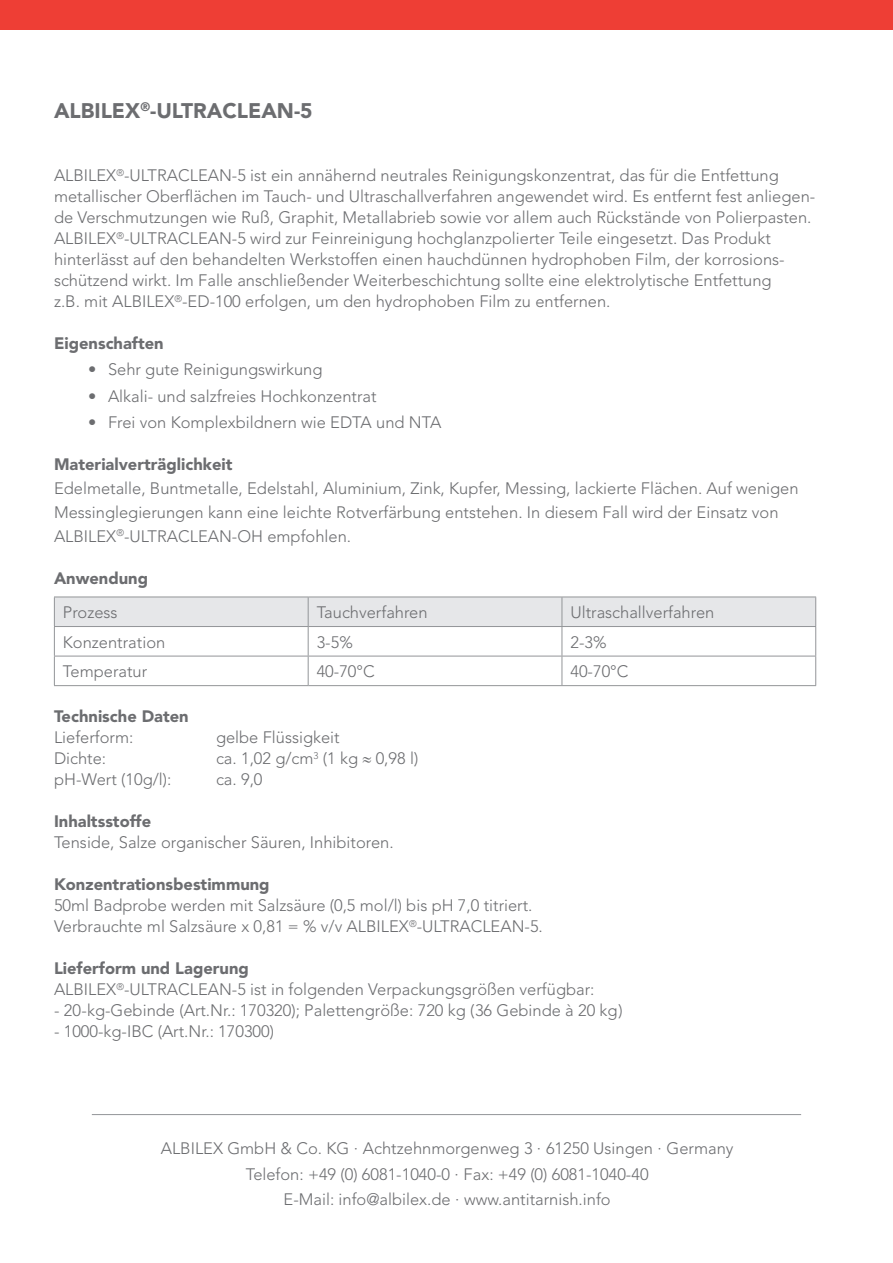
<style>
.page{position:relative;width:893px;height:1263px;background:#fff}
.page>*{position:absolute;margin:0;border:0;box-sizing:border-box;transform-origin:0 0}
.t1{font:900 21px "Avenir";color:#6c6d70}
.t2{font:300 16.5px/21px "Avenir";color:#6c6d70}
.t3{font:900 16.5px "Avenir";color:#6c6d70}
.s1{font-weight:900}
</style>
<div class="page">
<div style="left:0;top:0;width:893px;height:30px;background:#ee3e35"></div>
<hr style="left:92px;top:1114px;width:709px;height:1px;background:#939598">
<svg style="left:54px;top:597px;width:762px;height:88px"></svg>
<hr style="left:54px;top:685px;width:254px;height:1px;background:#939598">
<hr style="left:308px;top:685px;width:254px;height:1px;background:#939598">
<hr style="left:562px;top:685px;width:254px;height:1px;background:#939598">
<p class="t1" style="left:54px;top:98px;width:260px">ALBILEX<sup>®</sup>-ULTRACLEAN-5</p>
<p class="t2" style="left:54px;top:165px;width:763px">ALBILEX<sup>®</sup>-ULTRACLEAN-5 ist ein annähernd neutrales Reinigungskonzentrat, das für die Entfettung metallischer Oberflächen im Tauch- und Ultraschallverfahren angewendet wird. Es entfernt fest anliegen&shy;de Verschmutzungen wie Ruß, Graphit, Metallabrieb sowie vor allem auch Rückstände von Polierpasten.<br>ALBILEX<sup>®</sup>-ULTRACLEAN-5 wird zur Feinreinigung hochglanzpolierter Teile eingesetzt. Das Produkt hinterlässt auf den behandelten Werkstoffen einen hauchdünnen hydrophoben Film, der korrosions&shy;schützend wirkt. Im Falle anschließender Weiterbeschichtung sollte eine elektrolytische Entfettung<br>z.B. mit ALBILEX<sup>®</sup>-ED-100 erfolgen, um den hydrophoben Film zu entfernen.</p>
<p class="t3" style="left:54px;top:333px;width:111px">Eigenschaften</p>
<p class="t2" style="left:88px;top:359px;width:236px">• Sehr gute Reinigungswirkung</p>
<p class="t2" style="left:88px;top:385px;width:290px">• Alkali- und salzfreies Hochkonzentrat</p>
<p class="t2" style="left:88px;top:412px;width:355px">• Frei von Komplexbildnern wie EDTA und NTA</p>
<p class="t3" style="left:54px;top:454px;width:180px">Materialverträglichkeit</p>
<p class="t2" style="left:54px;top:476px;width:746px;line-height:24px">Edelmetalle, Buntmetalle, Edelstahl, Aluminium, Zink, Kupfer, Messing, lackierte Flächen. Auf wenigen<br>Messinglegierungen kann eine leichte Rotverfärbung entstehen. In diesem Fall wird der Einsatz von<br>ALBILEX<sup>®</sup>-ULTRACLEAN-OH empfohlen.</p>
<p class="t3" style="left:54px;top:568px;width:96px">Anwendung</p>
<p class="t2" style="left:63px;top:602px;width:56px">Prozess</p>
<p class="t2" style="left:317px;top:602px;width:112px">Tauchverfahren</p>
<p class="t2" style="left:570px;top:602px;width:145px">Ultraschallverfahren</p>
<p class="t2" style="left:63px;top:631px;width:104px">Konzentration</p>
<p class="t2" style="left:317px;top:631px;width:38px">3-5%</p>
<p class="t2" style="left:570px;top:631px;width:38px">2-3%</p>
<p class="t2" style="left:63px;top:661px;width:86px">Temperatur</p>
<p class="t2" style="left:317px;top:661px;width:60px">40-70°C</p>
<p class="t2" style="left:570px;top:661px;width:60px">40-70°C</p>
<p class="t3" style="left:54px;top:706px;width:136px">Technische Daten</p>
<p class="t2" style="left:54px;top:727px;width:81px">Lieferform:</p>
<p class="t2" style="left:216px;top:727px;width:125px">gelbe Flüssigkeit</p>
<p class="t2" style="left:54px;top:748px;width:54px">Dichte:</p>
<p class="t2" style="left:216px;top:748px;width:204px">ca. 1,02 g/cm<sup>3</sup> (1 kg ≈ 0,98 l)</p>
<p class="t2" style="left:54px;top:769px;width:119px">pH-Wert (10g/l):</p>
<p class="t2" style="left:216px;top:769px;width:48px">ca. 9,0</p>
<p class="t3" style="left:54px;top:811px;width:99px">Inhaltsstoffe</p>
<p class="t2" style="left:54px;top:832px;width:341px">Tenside, Salze organischer Säuren, Inhibitoren.</p>
<p class="t3" style="left:54px;top:874px;width:217px">Konzentrationsbestimmung</p>
<p class="t2" style="left:54px;top:895px;width:490px">50ml Badprobe werden mit Salzsäure (0,5 mol/l) bis pH 7,0 titriert.<br>Verbrauchte ml Salzsäure x 0,81 = % v/v ALBILEX<sup>®</sup>-ULTRACLEAN-5.</p>
<p class="t2" style="left:54px;top:958px;width:542px"><span class="s1">Lieferform und Lagerung<br></span>ALBILEX<sup>®</sup>-ULTRACLEAN-5 ist in folgenden Verpackungsgrößen verfügbar:</p>
<p class="t2" style="left:54px;top:1000px;width:570px">- 20-kg-Gebinde (Art.Nr.: 170320); Palettengröße: 720 kg (36 Gebinde à 20 kg)</p>
<p class="t2" style="left:54px;top:1021px;width:222px">- 1000-kg-IBC (Art.Nr.: 170300)</p>
<p class="t2" style="left:161px;top:1136px;width:574px;line-height:25.5px;text-align:center">ALBILEX GmbH &amp; Co. KG · Achtzehnmorgenweg 3 · 61250 Usingen · Germany<br>Telefon: +49 (0) 6081-1040-0 · Fax: +49 (0) 6081-1040-40<br>E-Mail: info@albilex.de · www.antitarnish.info</p>
</div>
